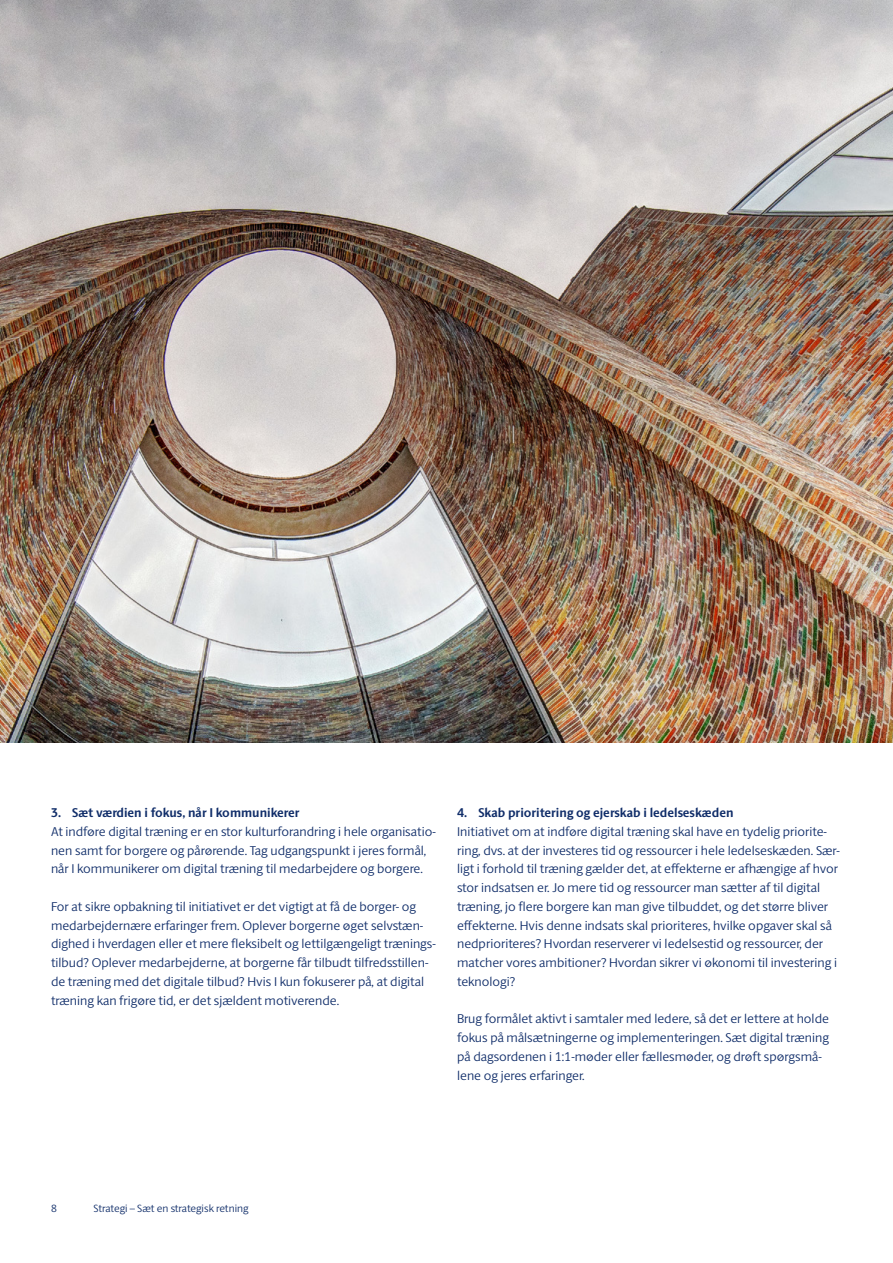
<style>
.page{position:relative;width:893px;height:1263px;background:#fff}
.page>*{position:absolute;margin:0;border:0;box-sizing:border-box;transform-origin:0 0}
.Brødtekst{font:300 12.75px/18.8px "ID Sans";color:#102d69}
.Rubrik_3_-_TAB{font:700 12.75px "ID Sans";color:#102d69}
.t1{font:300 10.5px "ID Sans";color:#102d69}
</style>
<div class="page">
<img style="left:0;top:0;width:893px;height:742px">
<h3 class="Rubrik_3_-_TAB" style="left:51px;top:805px;width:250px">3. Sæt værdien i fokus, når I kommunikerer</h3>
<p class="Brødtekst" style="left:51px;top:822px;width:386px">At indføre digital træning er en stor kulturforandring i hele organisatio&shy;nen samt for borgere og pårørende. Tag udgangspunkt i jeres formål, når I kommunikerer om digital træning til medarbejdere og borgere.</p>
<p class="Brødtekst" style="left:51px;top:897px;width:386px">For at sikre opbakning til initiativet er det vigtigt at få de borger- og medarbejdernære erfaringer frem. Oplever borgerne øget selvstæn&shy;dighed i hverdagen eller et mere fleksibelt og lettilgængeligt trænings&shy;tilbud? Oplever medarbejderne, at borgerne får tilbudt tilfredsstillen&shy;de træning med det digitale tilbud? Hvis I kun fokuserer på, at digital træning kan frigøre tid, er det sjældent motiverende.</p>
<h3 class="Rubrik_3_-_TAB" style="left:457px;top:805px;width:278px">4. Skab prioritering og ejerskab i ledelseskæden</h3>
<p class="Brødtekst" style="left:457px;top:822px;width:384px">Initiativet om at indføre digital træning skal have en tydelig priorite&shy;ring, dvs. at der investeres tid og ressourcer i hele ledelseskæden. Sær&shy;ligt i forhold til træning gælder det, at effekterne er afhængige af hvor stor indsatsen er. Jo mere tid og ressourcer man sætter af til digital træning, jo flere borgere kan man give tilbuddet, og det større bliver effekterne. Hvis denne indsats skal prioriteres, hvilke opgaver skal så nedprioriteres? Hvordan reserverer vi ledelsestid og ressourcer, der matcher vores ambitioner? Hvordan sikrer vi økonomi til investering i teknologi?</p>
<p class="Brødtekst" style="left:457px;top:1009px;width:373px">Brug formålet aktivt i samtaler med ledere, så det er lettere at holde fokus på målsætningerne og implementeringen. Sæt digital træning på dagsordenen i 1:1-møder eller fællesmøder, og drøft spørgsmå&shy;lene og jeres erfaringer.</p>
<p class="t1" style="left:51px;top:1202px;width:7px">8</p>
<p class="t1" style="left:94px;top:1202px;width:157px">Strategi – Sæt en strategisk retning</p>
</div>
